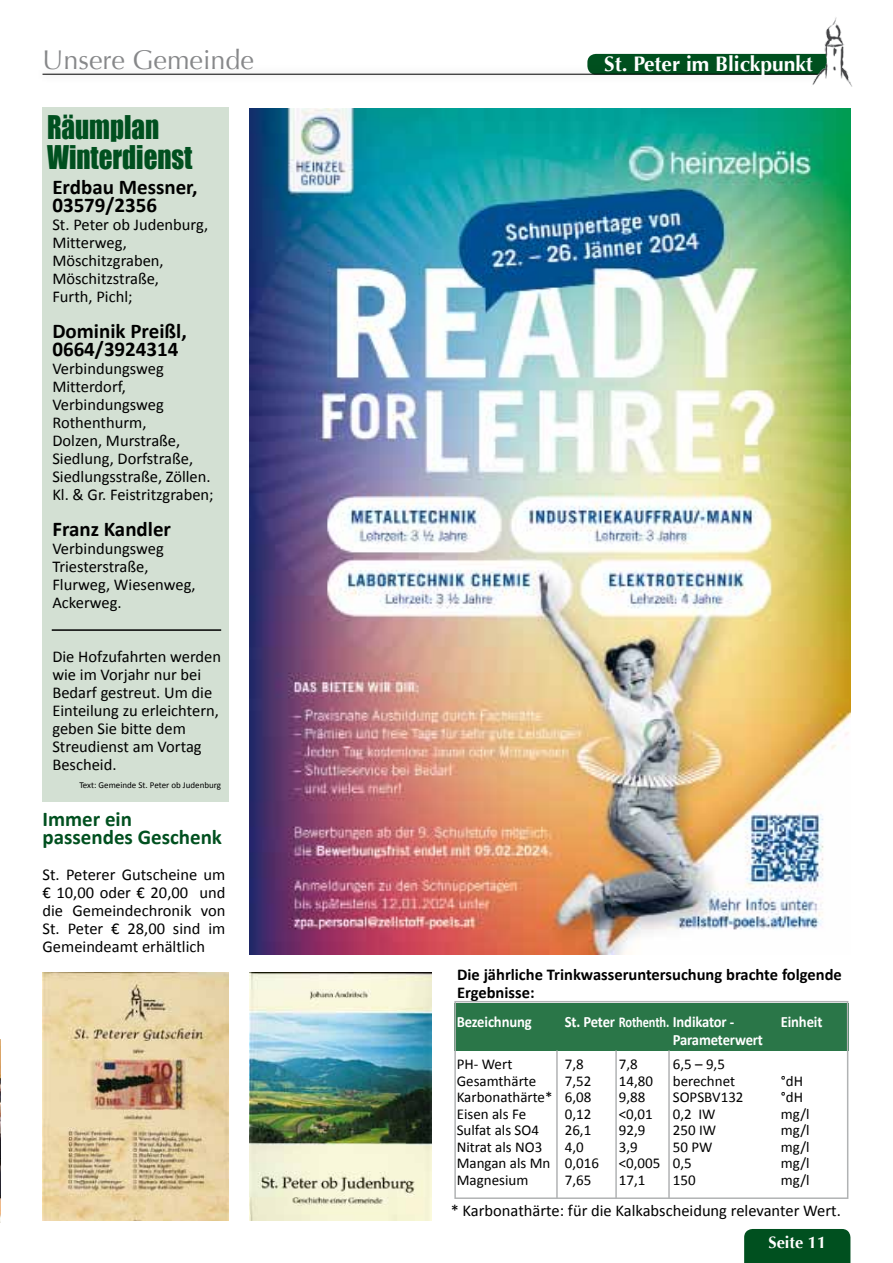
<style>
.page{position:relative;width:893px;height:1263px;background:#fff}
.page>*{position:absolute;margin:0;border:0;box-sizing:border-box;transform-origin:0 0}
.t1{font:30px/30px "Impact";color:#00501f;scale:.9 1}
.t2{font:27px "Optima";color:#87888a}
.t3{font:700 21px/18px "Calibri";color:#000}
.t4{font:700 21px/18px "Calibri";color:#00501f}
.t5{font:700 21px "Optima";color:#fff}
.t6{font:16.5px/18px "Calibri";color:#000}
.t7{font:700 16.5px/18px "Calibri";color:#000}
.t8{font:700 16.5px "Optima";color:#fff}
.t9{font:700 15.75px "Calibri";letter-spacing:-.01em;color:#fff;scale:.93 1}
.t10{font:15px "Calibri";color:#000}
.t11{font:9px "Calibri";color:#000}
.s1{font-size:15px}
</style>
<div class="page">
<div style="left:587px;top:54px;width:248px;height:21px;background:#00501f;border-radius:9px"></div>
<div style="left:33px;top:64px;width:791px;height:21px;background:#000;opacity:.46"></div>
<hr style="left:43px;top:74px;width:775px;height:1px;background:#000">
<img style="left:811px;top:17px;width:41px;height:69px">
<div style="left:744px;top:1229px;width:106px;height:34px;background:#00501f"></div>
<div style="left:43px;top:107px;width:186px;height:694px;background:#d3e0d3"></div>
<img style="left:250px;top:108px;width:600px;height:846px">
<div style="left:453px;top:1003px;width:395px;height:47px;background:#2a7648"></div>
<hr style="left:556px;top:1050px;width:2px;height:149px;background:#b1b3b4">
<div style="left:454px;top:1001px;width:394px;height:198px;border:2px solid #b1b3b4"></div>
<hr style="left:615px;top:1050px;width:2px;height:149px;background:#b1b3b4">
<hr style="left:668px;top:1050px;width:2px;height:149px;background:#b1b3b4">
<img style="left:43px;top:972px;width:186px;height:248px">
<img style="left:250px;top:972px;width:181px;height:248px">
<hr style="left:52px;top:629px;width:169px;height:2px;background:#000">
<img style="left:0;top:1040px;width:1px;height:182px">
<h2 class="t2" style="left:43px;top:45px;width:213px">Unsere Gemeinde</h2>
<p class="t5" style="left:604px;top:52px;width:210px">St. Peter im Blickpunkt</p>
<h1 class="t1" style="left:47px;top:112px;width:163px">Räumplan<br>Winterdienst</h1>
<p class="t3" style="left:52px;top:177px;width:147px">Erdbau Messner,<br>03579/2356</p>
<p class="t6" style="left:52px;top:214px;width:157px">St. Peter ob Judenburg,<br>Mitterweg,<br>Möschitzgraben,<br>Möschitzstraße,<br>Furth, Pichl;</p>
<p class="t3" style="left:52px;top:321px;width:136px">Dominik Preißl,<br>0664/3924314</p>
<p class="t6" style="left:52px;top:358px;width:163px">Verbindungsweg<br>Mitterdorf,<br>Verbindungsweg<br>Rothenthurm,<br>Dolzen, Murstraße,<br>Siedlung, Dorfstraße,<br>Siedlungsstraße, Zöllen.<br>Kl. &amp; Gr. Feistritzgraben;</p>
<p class="t3" style="left:52px;top:519px;width:120px">Franz Kandler</p>
<p class="t6" style="left:52px;top:538px;width:145px">Verbindungsweg<br>Triesterstraße,<br>Flurweg, Wiesenweg,<br>Ackerweg.</p>
<p class="t6" style="left:52px;top:647px;width:170px">Die Hofzufahrten werden wie im Vorjahr nur bei<br>Bedarf gestreut. Um die<br>Einteilung zu erleichtern, geben Sie bitte dem<br>Streudienst am Vortag<br>Bescheid.</p>
<p class="t11" style="left:79px;top:779px;width:143px">Text: Gemeinde St. Peter ob Judenburg</p>
<p class="t4" style="left:43px;top:809px;width:181px">Immer ein passendes Geschenk</p>
<p class="t6" style="left:43px;top:864px;width:184px;text-align:justify">St. Peterer Gutscheine um € 10,00 oder € 20,00 und die Gemeindechronik von St. Peter € 28,00 sind im Gemeindeamt erhältlich</p>
<p class="t7" style="left:457px;top:965px;width:386px">Die jährliche Trinkwasseruntersuchung brachte folgende<br>Ergebnisse:</p>
<p class="t9" style="left:457px;top:1012px;width:82px">Bezeichnung</p>
<p class="t9" style="left:565px;top:1012px;width:184px">St. Peter <span class="s1">Rothenth.</span> Indikator -</p>
<p class="t9" style="left:781px;top:1012px;width:46px">Einheit</p>
<p class="t9" style="left:673px;top:1030px;width:99px">Parameterwert</p>
<p class="t10" style="left:457px;top:1055px;width:57px">PH- Wert</p>
<p class="t10" style="left:565px;top:1055px;width:20px">7,8</p>
<p class="t10" style="left:619px;top:1055px;width:20px">7,8</p>
<p class="t10" style="left:673px;top:1055px;width:54px">6,5 – 9,5</p>
<p class="t10" style="left:457px;top:1071px;width:81px">Gesamthärte</p>
<p class="t10" style="left:565px;top:1071px;width:28px">7,52</p>
<p class="t10" style="left:619px;top:1071px;width:36px">14,80</p>
<p class="t10" style="left:673px;top:1071px;width:64px">berechnet</p>
<p class="t10" style="left:781px;top:1071px;width:24px">°dH</p>
<p class="t10" style="left:457px;top:1088px;width:136px">Karbonathärte* 6,08</p>
<p class="t10" style="left:619px;top:1088px;width:28px">9,88</p>
<p class="t10" style="left:673px;top:1088px;width:72px">SOPSBV132</p>
<p class="t10" style="left:781px;top:1088px;width:24px">°dH</p>
<p class="t10" style="left:457px;top:1104px;width:71px">Eisen als Fe</p>
<p class="t10" style="left:565px;top:1104px;width:28px">0,12</p>
<p class="t10" style="left:619px;top:1104px;width:36px">&lt;0,01</p>
<p class="t10" style="left:673px;top:1104px;width:44px">0,2 IW</p>
<p class="t10" style="left:781px;top:1104px;width:30px">mg/l</p>
<p class="t10" style="left:457px;top:1121px;width:84px">Sulfat als SO4</p>
<p class="t10" style="left:565px;top:1121px;width:28px">26,1</p>
<p class="t10" style="left:619px;top:1121px;width:28px">92,9</p>
<p class="t10" style="left:673px;top:1121px;width:45px">250 IW</p>
<p class="t10" style="left:781px;top:1121px;width:30px">mg/l</p>
<p class="t10" style="left:457px;top:1137px;width:87px">Nitrat als NO3</p>
<p class="t10" style="left:565px;top:1137px;width:20px">4,0</p>
<p class="t10" style="left:619px;top:1137px;width:20px">3,9</p>
<p class="t10" style="left:673px;top:1137px;width:41px">50 PW</p>
<p class="t10" style="left:781px;top:1137px;width:30px">mg/l</p>
<p class="t10" style="left:457px;top:1154px;width:144px">Mangan als Mn 0,016</p>
<p class="t10" style="left:619px;top:1154px;width:74px">&lt;0,005 0,5</p>
<p class="t10" style="left:781px;top:1154px;width:30px">mg/l</p>
<p class="t10" style="left:457px;top:1170px;width:73px">Magnesium</p>
<p class="t10" style="left:565px;top:1170px;width:28px">7,65</p>
<p class="t10" style="left:619px;top:1170px;width:28px">17,1</p>
<p class="t10" style="left:673px;top:1170px;width:24px">150</p>
<p class="t10" style="left:781px;top:1170px;width:30px">mg/l</p>
<p class="t6" style="left:451px;top:1201px;width:392px">* Karbonathärte: für die Kalkabscheidung relevanter Wert.</p>
<p class="t8" style="left:768px;top:1233px;width:59px">Seite 11</p>
</div>
